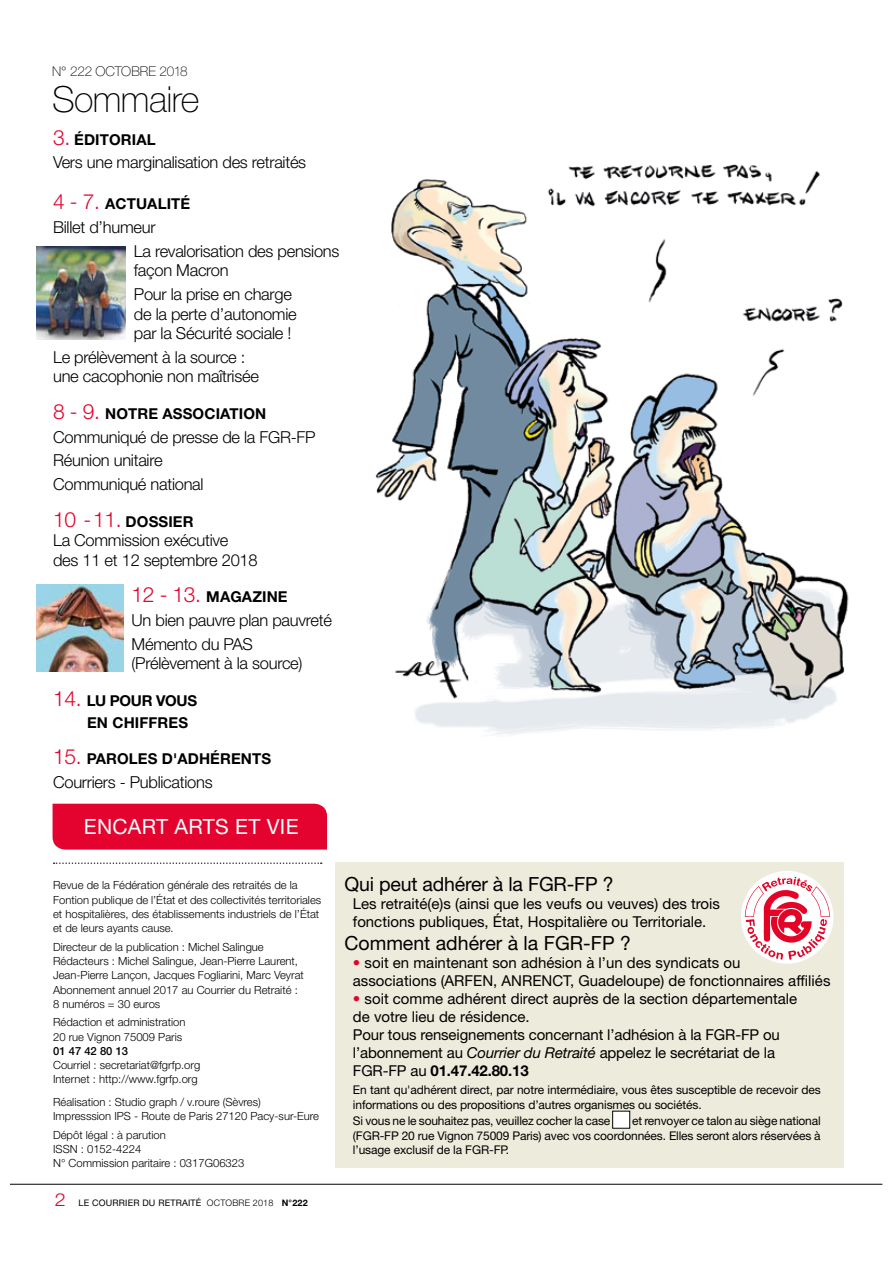
<style>
.page{position:relative;width:893px;height:1263px;background:#fff}
.page>*{position:absolute;margin:0;border:0;box-sizing:border-box;transform-origin:0 0}
.t1{font:100 36px "Helvetica Neue LT Std";letter-spacing:-.015em;color:#000}
.t2{font:21px "Helvetica Neue LT Std";letter-spacing:.015em;color:#fff}
.t3{font:19.5px "Helvetica Neue LT Std";letter-spacing:-.01em;color:#000}
.t4{font:300 16.5px/19.5px "Helvetica Neue LT Std";letter-spacing:-.015em;color:#000}
.t5{font:300 16.5px/19.5px "Helvetica Neue LT";letter-spacing:-.015em;color:#000}
.t6{font:15px/18px "Helvetica Neue LT";color:#000}
.t7{font:700 15px/22.2px "Helvetica Neue LT Std";letter-spacing:.01em;color:#000}
.t8{font:15px/18px "Helvetica Neue LT Std";color:#000}
.t9{font:100 13.5px "Helvetica Neue LT Std";letter-spacing:-.015em;color:#000}
.t10{font:12px/14.4px "Helvetica Neue LT";letter-spacing:-.01em;color:#000}
.t11{font:300 11.25px/14.2px "Helvetica Neue LT Std";color:#000}
.t12{font:500 11.25px "Helvetica Neue LT Std";color:#000}
.t13{font:9px "Helvetica Neue LT Std";letter-spacing:.02em;color:#000}
.s1{font-weight:300;font-size:21px;color:#e4032e}
.s2{font-weight:300;font-size:18px;color:#e4032e}
.s3{font-weight:300}
.s4{font-weight:700}
.s5{font-family:"Helvetica Neue LT";color:#e4032e}
.s6{color:#e4032e}
.s7{font-style:italic}
</style>
<div class="page">
<hr style="left:11px;top:1184px;width:871px;height:1px;background:#000">
<div style="left:53px;top:804px;width:274px;height:46px;background:#e4032e"></div>
<div style="left:335px;top:862px;width:509px;height:305px;background:#edebdb"></div>
<svg style="left:741px;top:871px;width:92px;height:93px"></svg>
<div style="left:613px;top:1111px;width:17px;height:17px;background:#fff"></div>
<div style="left:612px;top:1111px;width:18px;height:17px;border:1px solid #000"></div>
<svg style="left:54px;top:862px;width:268px;height:2px"></svg>
<img style="left:375px;top:164px;width:474px;height:571px">
<img style="left:36px;top:585px;width:87px;height:87px">
<img style="left:36px;top:246px;width:89px;height:94px">
<p class="t9" style="left:52px;top:66px;width:137px">N° 222 OCTOBRE 2018</p>
<h1 class="t1" style="left:52px;top:86px;width:149px">Sommaire</h1>
<h3 class="t7" style="left:53px;top:128px;width:104px"><span class="s1">3.</span> ÉDITORIAL</h3>
<h3 class="t5" style="left:53px;top:154px;width:255px">Vers une marginalisation des retraités</h3>
<h3 class="t7" style="left:53px;top:193px;width:139px"><span class="s1">4 - 7.</span> ACTUALITÉ</h3>
<h3 class="t4" style="left:53px;top:219px;width:104px">Billet d’humeur</h3>
<h3 class="t5" style="left:134px;top:243px;width:207px">La revalorisation des pensions façon Macron</h3>
<h3 class="t4" style="left:134px;top:286px;width:164px">Pour la prise en charge de la perte d’autonomie par la Sécurité sociale !</h3>
<h3 class="t4" style="left:53px;top:349px;width:207px">Le prélèvement à la source : une cacophonie non maîtrisée</h3>
<h3 class="t7" style="left:53px;top:402px;width:215px"><span class="s1">8 - 9.</span> NOTRE ASSOCIATION</h3>
<h3 class="t4" style="left:53px;top:426px;width:264px;line-height:23.7px">Communiqué de presse de la FGR-FP<br>Réunion unitaire<br>Communiqué national</h3>
<h3 class="t7" style="left:53px;top:510px;width:142px"><span class="s1">10 - 11.</span> DOSSIER</h3>
<h3 class="t4" style="left:53px;top:532px;width:206px">La Commission exécutive des 11 et 12 septembre 2018</h3>
<h3 class="t7" style="left:132px;top:586px;width:158px"><span class="s1">12 - 13.</span> MAGAZINE</h3>
<h3 class="t4" style="left:132px;top:610px;width:202px;line-height:23.7px">Un bien pauvre plan pauvreté<br>Mémento du PAS</h3>
<h3 class="t4" style="left:132px;top:655px;width:172px">(Prélèvement à la source)</h3>
<h3 class="t7" style="left:87px;top:689px;width:111px;text-indent:-34px"><span class="s1">14.</span> LU POUR VOUS<br>EN CHIFFRES</h3>
<h3 class="t7" style="left:53px;top:748px;width:220px"><span class="s1">15.</span> PAROLES D'ADHÉRENTS</h3>
<h3 class="t4" style="left:53px;top:774px;width:161px">Courriers - Publications</h3>
<h2 class="t2" style="left:84px;top:815px;width:216px">ENCART ARTS ET VIE</h2>
<p class="t11" style="left:53px;top:879px;width:270px">Revue de la Fédération générale des retraités de la Fontion publique de l’État et des collectivités territoriales et hospitalières, des établissements industriels de l’État et de leurs ayants cause.</p>
<p class="t11" style="left:53px;top:941px;width:252px">Directeur de la publication : Michel Salingue Rédacteurs : Michel Salingue, Jean-Pierre Laurent, Jean-Pierre Lançon, Jacques Fogliarini, Marc Veyrat Abonnement annuel 2017 au Courrier du Retraité :<br>8 numéros = 30 euros</p>
<p class="t11" style="left:53px;top:1016px;width:134px">Rédaction et administration<br>20 rue Vignon 75009 Paris</p>
<p class="t12" style="left:53px;top:1044px;width:77px">01 47 42 80 13</p>
<p class="t11" style="left:53px;top:1059px;width:149px">Courriel : secretariat@fgrfp.org<br>Internet : http://www.fgrfp.org</p>
<p class="t11" style="left:53px;top:1096px;width:267px">Réalisation : Studio graph / v.roure (Sèvres)<br>Impresssion IPS - Route de Paris 27120 Pacy-sur-Eure</p>
<p class="t11" style="left:53px;top:1129px;width:193px">Dépôt légal : à parution<br>ISSN : 0152-4224<br>N° Commission paritaire : 0317G06323</p>
<p class="t13" style="left:55px;top:1197px;width:254px"><span class="s2">2</span> LE COURRIER DU RETRAITÉ <span class="s3">OCTOBRE 2018</span> <span class="s4">N°222</span></p>
<h3 class="t3" style="left:344px;top:873px;width:271px">Qui peut adhérer à la FGR-FP ?</h3>
<h3 class="t6" style="left:353px;top:896px;width:368px">Les retraité(e)s (ainsi que les veufs ou veuves) des trois fonctions publiques, État, Hospitalière ou Territoriale.</h3>
<h3 class="t3" style="left:344px;top:931px;width:288px">Comment adhérer à la FGR-FP ?</h3>
<h3 class="t8" style="left:353px;top:953px;width:479px"><span class="s5">•</span> soit en maintenant son adhésion à l’un des syndicats ou<br>associations (ARFEN, ANRENCT, Guadeloupe) de fonctionnaires affiliés</h3>
<p class="t6" style="left:353px;top:990px;width:446px"><span class="s6">•</span> soit comme adhérent direct auprès de la section départementale de votre lieu de résidence.<br>Pour tous renseignements concernant l’adhésion à la FGR-FP ou l’abonnement au <span class="s7">Courrier du Retraité</span> appelez le secrétariat de la FGR-FP au <span class="s4">01.47.42.80.13</span></p>
<p class="t10" style="left:353px;top:1084px;width:469px">En tant qu'adhérent direct, par notre intermédiaire, vous êtes susceptible de recevoir des informations ou des propositions d’autres organismes ou sociétés.</p>
<p class="t10" style="left:353px;top:1115px;width:259px">Si vous ne le souhaitez pas, veuillez cocher la case</p>
<p class="t10" style="left:353px;top:1115px;width:469px;text-align:justify;text-indent:279px">et renvoyer ce talon au siège national (FGR-FP 20 rue Vignon 75009 Paris) avec vos coordonnées. Elles seront alors réservées à l’usage exclusif de la FGR-FP.</p>
</div>
